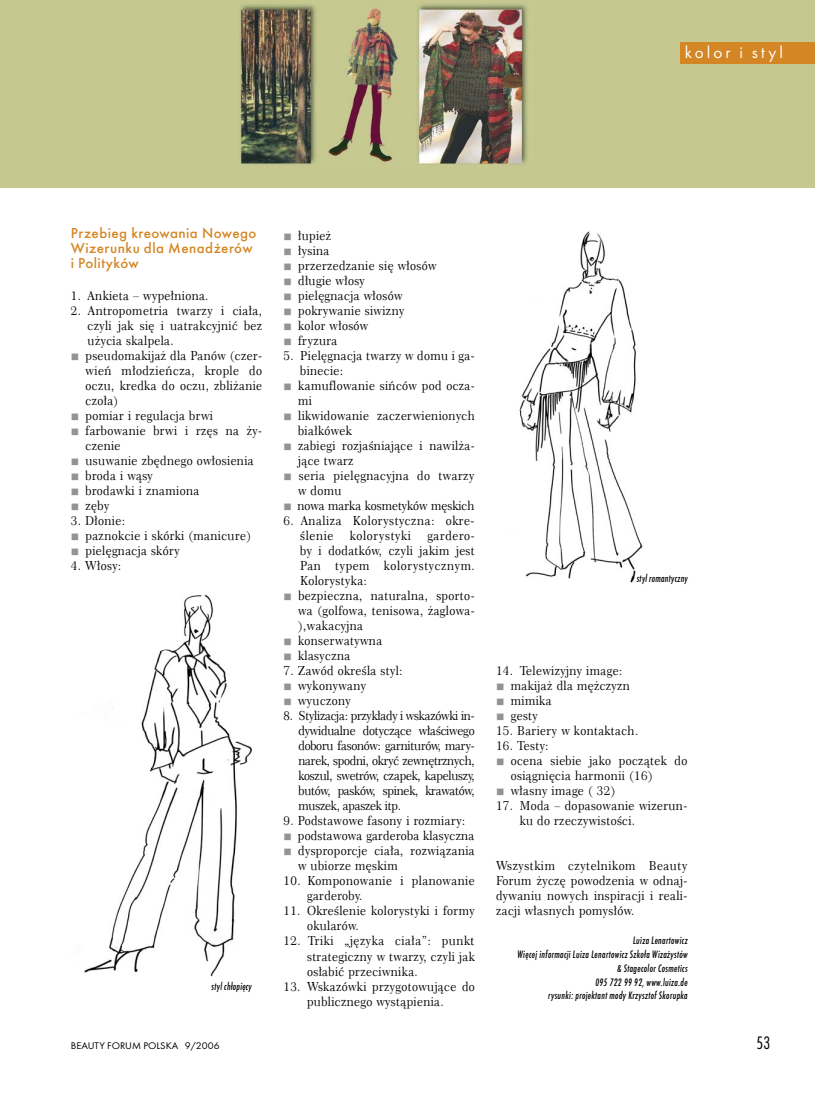
<style>
.page{position:relative;width:815px;height:1099px;background:#fff}
.page>*{position:absolute;margin:0;border:0;box-sizing:border-box;transform-origin:0 0}
.pagina{font:18.75px "Futura TEE Ligh Cond";color:#000}
.dzial{font:17.25px "Futura TEE";letter-spacing:.18em;color:#fff}
.srodtytul{font:500 15px/15px "Futura TEE";letter-spacing:.03em;color:#d48625}
.t1{font:12.5px/15px "Century 751 No 2 EU";letter-spacing:.03em;color:#000;scale:.94 1}
.t2{font:12.5px "Century 751 No 2 EU";color:#000;scale:.94 1}
.t3{font:12.5px "Century 751 No 2 EU";letter-spacing:.055em;color:#000;scale:.94 1}
.podpisy{font:500 condensed 11.25px "Futura TEE";color:#000;scale:.9 1}
.pagina1{font:10px "Futura TEE";color:#000;scale:1.05 1}
.s1{color:#939393}
</style>
<div class="page">
<img style="left:519px;top:231px;width:124px;height:352px">
<div style="left:0;top:0;width:815px;height:188px;background:#c6c890"></div>
<img style="left:240px;top:4px;width:288px;height:161px">
<img style="left:84px;top:594px;width:168px;height:383px">
<div style="left:680px;top:43px;width:135px;height:21px;background:#d48625"></div>
<p class="dzial" style="left:685px;top:42px;width:100px">kolor i styl</p>
<p class="srodtytul" style="left:71px;top:225px;width:187px">Przebieg kreowania Nowego<br>Wizerunku dla Menadżerów i Polityków</p>
<p class="t1" style="left:71px;top:288px;width:148px">1. Ankieta – wypełniona.</p>
<p class="t1" style="left:88px;top:303px;width:187px;text-align:justify;text-indent:-17px">2. Antropometria twarzy i ciała, czyli jak się i uatrakcyjnić bez użycia skalpela.</p>
<p class="t1" style="left:86px;top:348px;width:189px;text-align:justify;text-indent:-15px"><span class="s1">■</span> pseudomakijaż dla Panów (czer&shy;wień młodzieńcza, krople do oczu, kredka do oczu, zbliżanie czoła)</p>
<p class="t1" style="left:71px;top:408px;width:153px"><span class="s1">■</span> pomiar i regulacja brwi</p>
<p class="t1" style="left:86px;top:423px;width:189px;text-indent:-15px"><span class="s1">■</span> farbowanie brwi i rzęs na ży&shy;czenie</p>
<p class="t1" style="left:71px;top:453px;width:196px"><span class="s1">■</span> usuwanie zbędnego owłosienia</p>
<p class="t1" style="left:71px;top:468px;width:89px"><span class="s1">■</span> broda i wąsy</p>
<p class="t1" style="left:71px;top:483px;width:138px"><span class="s1">■</span> brodawki i znamiona</p>
<p class="t1" style="left:71px;top:498px;width:42px"><span class="s1">■</span> zęby</p>
<p class="t1" style="left:71px;top:513px;width:59px">3. Dłonie:</p>
<p class="t1" style="left:71px;top:528px;width:193px"><span class="s1">■</span> paznokcie i skórki (manicure)</p>
<p class="t1" style="left:71px;top:543px;width:117px"><span class="s1">■</span> pielęgnacja skóry</p>
<p class="t1" style="left:71px;top:558px;width:55px">4. Włosy:</p>
<p class="podpisy" style="left:211px;top:980px;width:48px">stylchłopięcy</p>
<p class="t1" style="left:283px;top:228px;width:52px"><span class="s1">■</span> łupież</p>
<p class="t1" style="left:283px;top:243px;width:50px"><span class="s1">■</span> łysina</p>
<p class="t1" style="left:283px;top:258px;width:164px"><span class="s1">■</span> przerzedzanie się włosów</p>
<p class="t1" style="left:283px;top:273px;width:88px"><span class="s1">■</span> długie włosy</p>
<p class="t1" style="left:283px;top:288px;width:128px"><span class="s1">■</span> pielęgnacja włosów</p>
<p class="t1" style="left:283px;top:303px;width:130px"><span class="s1">■</span> pokrywanie siwizny</p>
<p class="t1" style="left:283px;top:318px;width:92px"><span class="s1">■</span> kolor włosów</p>
<p class="t1" style="left:283px;top:333px;width:59px"><span class="s1">■</span> fryzura</p>
<p class="t1" style="left:300px;top:348px;width:187px;text-indent:-17px">5. Pielęgnacja twarzy w domu i ga&shy;binecie:</p>
<p class="t1" style="left:298px;top:378px;width:189px;text-indent:-15px"><span class="s1">■</span> kamuflowanie sińców pod ocza&shy;mi</p>
<p class="t1" style="left:298px;top:408px;width:189px;text-indent:-15px"><span class="s1">■</span> likwidowanie zaczerwienionych białkówek</p>
<p class="t1" style="left:298px;top:438px;width:189px;text-indent:-15px"><span class="s1">■</span> zabiegi rozjaśniające i nawilża&shy;jące twarz</p>
<p class="t1" style="left:298px;top:468px;width:189px;text-indent:-15px"><span class="s1">■</span> seria pielęgnacyjna do twarzy w domu</p>
<p class="t2" style="left:283px;top:498px;width:205px"><span class="s1">■</span> nowa marka kosmetyków męskich</p>
<p class="t1" style="left:300px;top:513px;width:187px;text-indent:-17px">6. Analiza Kolorystyczna: okre&shy;ślenie</p>
<p class="t1" style="left:300px;top:528px;width:187px;text-align:justify;text-indent:127px">gardero&shy;by i dodatków, czyli jakim jest Pan typem kolorystycznym.<br>Kolorystyka:</p>
<p class="t1" style="left:298px;top:588px;width:189px;text-align:justify;text-indent:-15px"><span class="s1">■</span> bezpieczna, naturalna, sporto&shy;wa (golfowa, tenisowa, żaglowa-),wakacyjna</p>
<p class="t1" style="left:283px;top:633px;width:107px"><span class="s1">■</span> konserwatywna</p>
<p class="t1" style="left:283px;top:648px;width:73px"><span class="s1">■</span> klasyczna</p>
<p class="t1" style="left:283px;top:663px;width:128px">7. Zawód określa styl:</p>
<p class="t1" style="left:283px;top:678px;width:89px"><span class="s1">■</span> wykonywany</p>
<p class="t1" style="left:283px;top:693px;width:73px"><span class="s1">■</span> wyuczony</p>
<p class="t1" style="left:298px;top:708px;width:189px;text-align:justify;text-indent:-15px">8. Stylizacja: przykłady i wskazówki in&shy;dywidualne dotyczące właściwego doboru fasonów: garniturów, mary&shy;narek, spodni, okryć zewnętrznych, koszul, swetrów, czapek, kapeluszy, butów, pasków, spinek, krawatów, muszek, apaszek itp.</p>
<p class="t1" style="left:283px;top:813px;width:195px">9. Podstawowe fasony i rozmiary:</p>
<p class="t1" style="left:283px;top:828px;width:205px"><span class="s1">■</span> podstawowa garderoba klasyczna</p>
<p class="t1" style="left:298px;top:843px;width:189px;text-indent:-15px"><span class="s1">■</span> dysproporcje ciała, rozwiązania w ubiorze męskim</p>
<p class="t1" style="left:307px;top:873px;width:180px;text-indent:-24px">10. Komponowanie i planowanie garderoby.</p>
<p class="t1" style="left:307px;top:903px;width:180px;text-indent:-24px">11. Określenie kolorystyki i formy okularów.</p>
<p class="t1" style="left:307px;top:933px;width:180px;text-align:justify;text-indent:-24px">12. Triki „języka ciała”: punkt strategiczny w twarzy, czyli jak osłabić przeciwnika.</p>
<p class="t1" style="left:283px;top:978px;width:205px;text-align:center">13. Wskazówki przygotowujące do publicznego wystąpienia.</p>
<p class="t3" style="left:350px;top:528px;width:67px">kolorystyki</p>
<p class="podpisy" style="left:636px;top:571px;width:60px">stylromantyczny</p>
<p class="t1" style="left:496px;top:663px;width:136px">14. Telewizyjny image:</p>
<p class="t1" style="left:496px;top:678px;width:144px"><span class="s1">■</span> makijaż dla mężczyzn</p>
<p class="t1" style="left:496px;top:693px;width:61px"><span class="s1">■</span> mimika</p>
<p class="t1" style="left:496px;top:708px;width:46px"><span class="s1">■</span> gesty</p>
<p class="t1" style="left:496px;top:723px;width:153px">15. Bariery w kontaktach.</p>
<p class="t1" style="left:496px;top:738px;width:57px">16. Testy:</p>
<p class="t1" style="left:511px;top:753px;width:189px;text-indent:-15px"><span class="s1">■</span> ocena siebie jako początek do osiągnięcia harmonii (16)</p>
<p class="t1" style="left:496px;top:783px;width:128px"><span class="s1">■</span> własny image ( 32)</p>
<p class="t1" style="left:520px;top:798px;width:180px;text-indent:-24px">17. Moda – dopasowanie wizerun&shy;ku do rzeczywistości.</p>
<p class="t1" style="left:496px;top:858px;width:205px;text-align:justify">Wszystkim czytelnikom Beauty Forum życzę powodzenia w odnaj&shy;dywaniu nowych inspiracji i reali&shy;zacji własnych pomysłów.</p>
<p class="podpisy" style="left:633px;top:934px;width:64px">Luiza Lenartowicz</p>
<p class="podpisy" style="left:517px;top:948px;width:192px">Więcej informacji Luiza Lenartowicz Szkoła Wizażystów</p>
<p class="podpisy" style="left:617px;top:961px;width:82px">&amp; Stagecolor Cosmetics</p>
<p class="podpisy" style="left:595px;top:975px;width:106px">095 722 99 92, www.luiza.de</p>
<p class="podpisy" style="left:548px;top:989px;width:158px">rysunki: projektant mody Krzysztof Skorupka</p>
<p class="pagina1" style="left:71px;top:1039px;width:143px">BEAUTY FORUM POLSKA 9/2006</p>
<p class="pagina" style="left:756px;top:1031px;width:15px">53</p>
</div>
